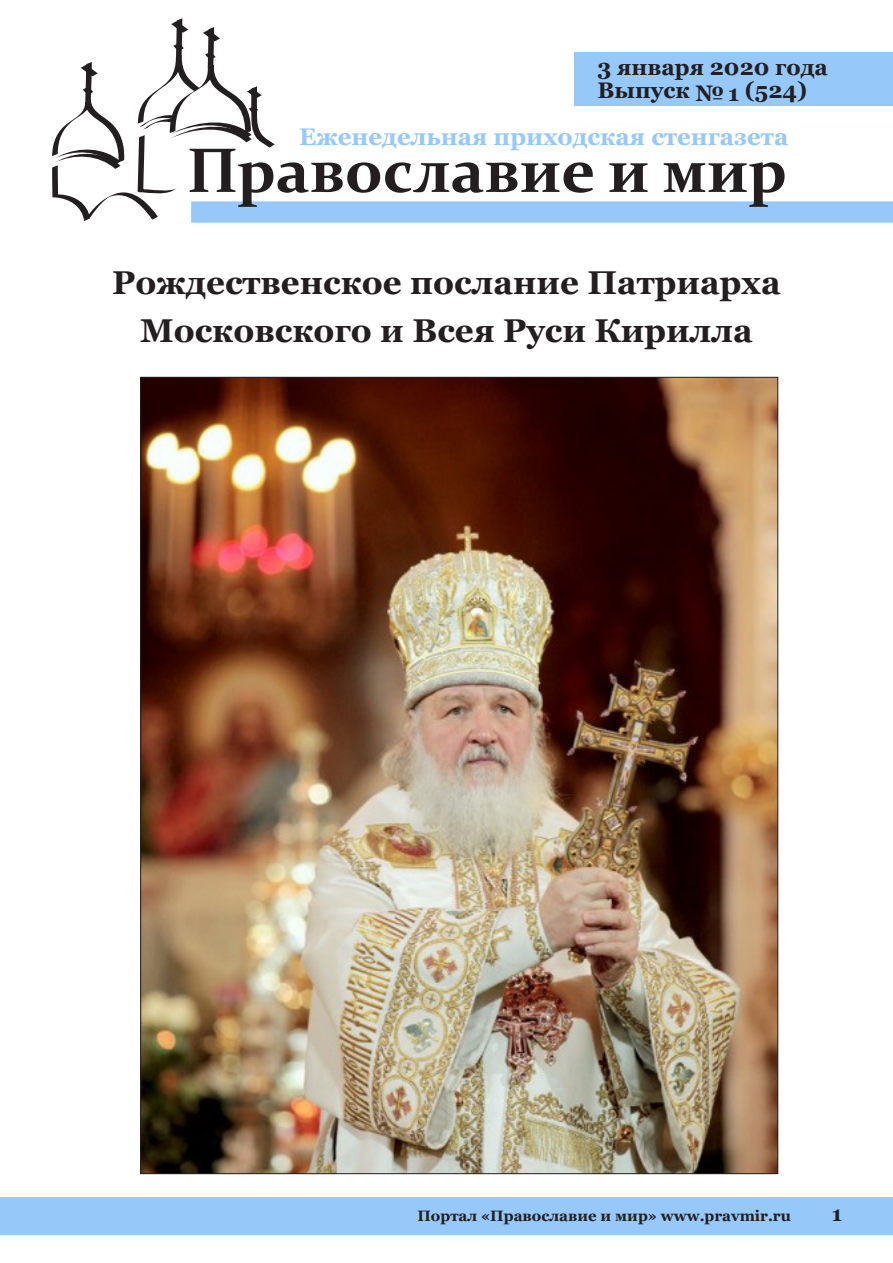
<style>
.page{position:relative;width:893px;height:1263px;background:#fff}
.page>*{position:absolute;margin:0;border:0;box-sizing:border-box;transform-origin:0 0}
.Zagolovok{font:700 33px/47.5px "Georgia";color:#231f20;text-align:center}
.t1{font:700 24px "Georgia";color:#96c8fa}
.t2{font:700 22.5px/22.5px "Georgia";color:#231f20}
.t3{font:700 21px "Georgia";color:#231f20}
.t4{font:700 15px "Georgia";color:#231f20}
</style>
<div class="page">
<div style="left:191px;top:201px;width:702px;height:22px;background:#96c8fa"></div>
<div style="left:574px;top:53px;width:319px;height:53px;background:#96c8fa"></div>
<svg style="left:52px;top:18px;width:541px;height:203px"></svg>
<svg style="left:609px;top:163px;width:39px;height:29px"></svg>
<svg style="left:664px;top:162px;width:121px;height:45px"></svg>
<div style="left:0;top:1197px;width:893px;height:37px;background:#96c8fa"></div>
<img style="left:142px;top:379px;width:634px;height:793px">
<p class="t2" style="left:597px;top:56px;width:232px">3 января 2020 года<br>Выпуск № 1 (524)</p>
<p class="t1" style="left:299px;top:122px;width:491px">Еженедельная приходская стенгазета</p>
<p class="Zagolovok" style="left:112px;top:259px;width:670px">Рождественское послание Патриарха<br>Московского и Всея Руси Кирилла</p>
<p class="t4" style="left:417px;top:1206px;width:375px">Портал «Православие и мир» www.pravmir.ru</p>
<p class="t3" style="left:832px;top:1200px;width:12px">1</p>
</div>
